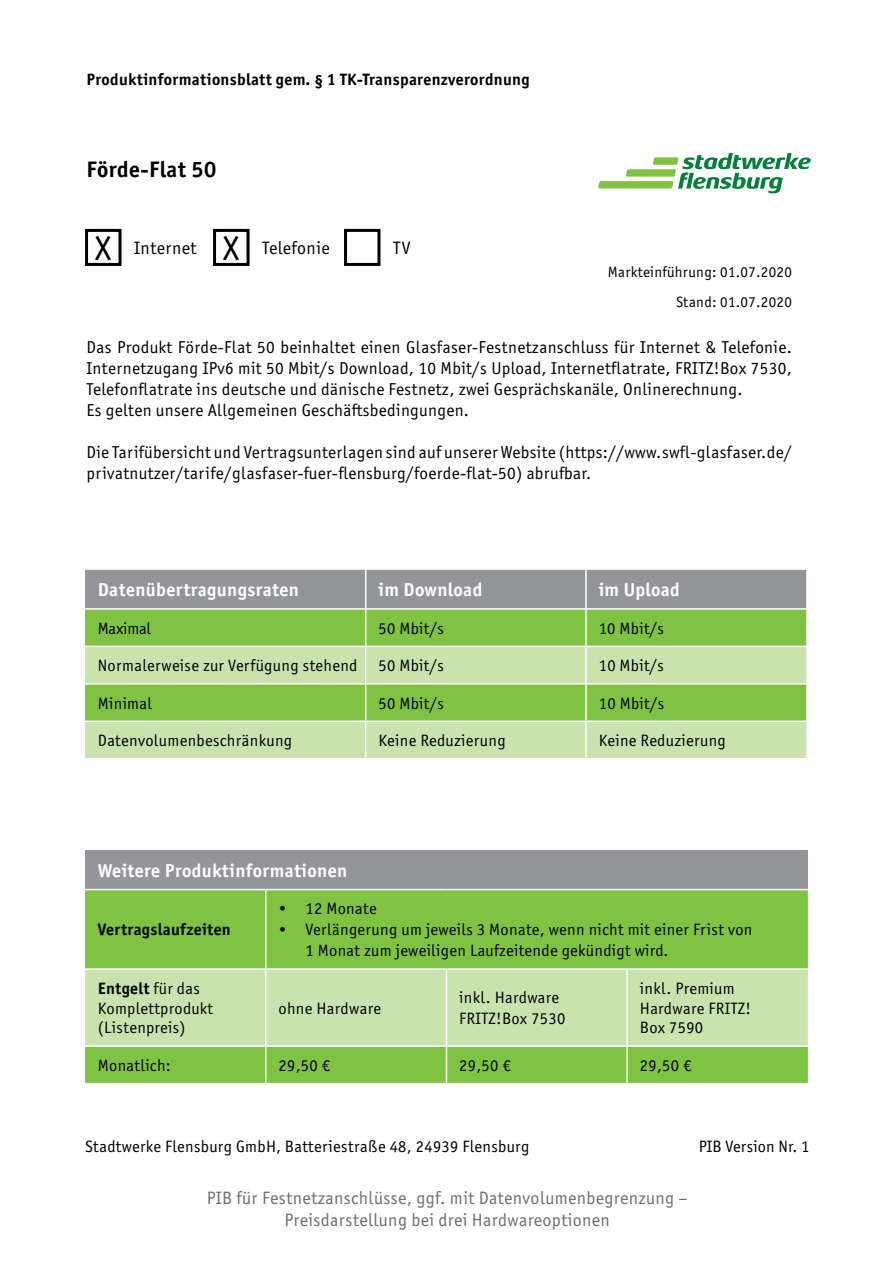
<style>
.page{position:relative;width:893px;height:1263px;background:#fff}
.page>*{position:absolute;margin:0;border:0;box-sizing:border-box;transform-origin:0 0}
.t1{font:34.5px "Officina Sans ITC Pro";color:#000}
.t2{font:700 22.5px "Officina Sans ITC Pro";letter-spacing:.02em;color:#000}
.t3{font:700 18.75px "Officina Sans ITC Pro";letter-spacing:.02em;color:#fff}
.t4{font:18px/22.5px "Officina Sans ITC Pro";letter-spacing:.02em;color:#6d6e71;text-align:center}
.t5{font:18px "Officina Sans ITC Pro";letter-spacing:.02em;color:#000}
.t6{font:17.25px/21px "Officina Sans ITC Pro";letter-spacing:.02em;color:#000}
.t7{font:16.5px/19.8px "Officina Sans ITC Pro";letter-spacing:.02em;color:#000}
.t8{font:700 16.5px "Officina Sans ITC Pro";letter-spacing:.02em;color:#000}
.t9{font:16.5px "Officina Sans ITC Pro";letter-spacing:-.01em;color:#000}
.t10{font:15px/30px "Officina Sans ITC Pro";letter-spacing:.02em;color:#000;text-align:right}
.s1{font-size:34.5px}
.s2{font-weight:700}
</style>
<div class="page">
<svg style="left:598px;top:153px;width:213px;height:40px"></svg>
<div style="left:85px;top:570px;width:721px;height:38px;background:#939598"></div>
<div style="left:85px;top:610px;width:721px;height:36px;background:#80c342"></div>
<svg style="left:85px;top:647px;width:721px;height:111px;background:#b1d88a"></svg>
<hr style="left:365px;top:570px;width:1px;height:38px;background:#fff">
<hr style="left:585px;top:570px;width:2px;height:38px;background:#fff">
<hr style="left:365px;top:610px;width:1px;height:36px;background:#fff">
<hr style="left:585px;top:610px;width:2px;height:36px;background:#fff">
<hr style="left:365px;top:647px;width:1px;height:36px;background:#fff">
<hr style="left:585px;top:647px;width:2px;height:36px;background:#fff">
<hr style="left:365px;top:685px;width:1px;height:35px;background:#fff">
<hr style="left:585px;top:685px;width:2px;height:35px;background:#fff">
<hr style="left:365px;top:722px;width:1px;height:36px;background:#fff">
<hr style="left:585px;top:722px;width:2px;height:36px;background:#fff">
<hr style="left:85px;top:683px;width:281px;height:2px;background:#fff">
<hr style="left:366px;top:683px;width:220px;height:2px;background:#fff">
<hr style="left:586px;top:683px;width:220px;height:2px;background:#fff">
<hr style="left:85px;top:720px;width:281px;height:2px;background:#fff">
<hr style="left:366px;top:720px;width:220px;height:2px;background:#fff">
<hr style="left:586px;top:720px;width:220px;height:2px;background:#fff">
<div style="left:85px;top:850px;width:723px;height:39px;background:#939598"></div>
<div style="left:85px;top:890px;width:723px;height:193px;background:#80c342"></div>
<div style="left:85px;top:970px;width:723px;height:75px;background:#cae3ae"></div>
<hr style="left:265px;top:890px;width:1px;height:78px;background:#fff">
<hr style="left:85px;top:968px;width:181px;height:2px;background:#fff">
<hr style="left:266px;top:968px;width:180px;height:2px;background:#fff">
<hr style="left:265px;top:970px;width:1px;height:75px;background:#fff">
<hr style="left:446px;top:968px;width:181px;height:2px;background:#fff">
<hr style="left:446px;top:970px;width:1px;height:75px;background:#fff">
<hr style="left:627px;top:968px;width:181px;height:2px;background:#fff">
<hr style="left:626px;top:970px;width:2px;height:75px;background:#fff">
<hr style="left:85px;top:1045px;width:181px;height:2px;background:#fff">
<hr style="left:266px;top:1045px;width:180px;height:2px;background:#fff">
<hr style="left:265px;top:1047px;width:1px;height:36px;background:#fff">
<hr style="left:446px;top:1045px;width:181px;height:2px;background:#fff">
<hr style="left:446px;top:1047px;width:1px;height:36px;background:#fff">
<hr style="left:627px;top:1045px;width:181px;height:2px;background:#fff">
<hr style="left:626px;top:1047px;width:2px;height:36px;background:#fff">
<div style="left:85px;top:229px;width:37px;height:37px;border:3px solid #000"></div>
<div style="left:213px;top:229px;width:37px;height:37px;border:3px solid #000"></div>
<div style="left:344px;top:229px;width:36px;height:37px;border:3px solid #000"></div>
<p class="t8" style="left:87px;top:69px;width:445px">Produktinformationsblatt gem. § 1 TK-Transparenzverordnung</p>
<h2 class="t2" style="left:87px;top:156px;width:131px">Förde-Flat 50</h2>
<p class="t5" style="left:95px;top:237px;width:103px"><span class="s1">X</span> Internet</p>
<p class="t5" style="left:262px;top:237px;width:69px">Telefonie</p>
<p class="t5" style="left:393px;top:237px;width:19px">TV</p>
<h1 class="t1" style="left:223px;top:228px;width:18px">X</h1>
<p class="t10" style="left:608px;top:257px;width:185px">Markteinführung: 01.07.2020<br>Stand: 01.07.2020</p>
<p class="t6" style="left:87px;top:336px;width:707px">Das Produkt Förde-Flat 50 beinhaltet einen Glasfaser-Festnetzanschluss für Internet &amp; Telefonie.<br>Internetzugang IPv6 mit 50 Mbit/s Download, 10 Mbit/s Upload, Internetflatrate, FRITZ!Box 7530, Telefonflatrate ins deutsche und dänische Festnetz, zwei Gesprächskanäle, Onlinerechnung.<br>Es gelten unsere Allgemeinen Geschäftsbedingungen.</p>
<p class="t6" style="left:87px;top:441px;width:707px">Die Tarifübersicht und Vertragsunterlagen sind auf unserer Website (https://www.swfl-glasfaser.de/ privatnutzer/tarife/glasfaser-fuer-flensburg/foerde-flat-50) abrufbar.</p>
<p class="t3" style="left:98px;top:578px;width:203px">Datenübertragungsraten</p>
<p class="t3" style="left:378px;top:578px;width:105px">im Download</p>
<p class="t3" style="left:599px;top:578px;width:83px">im Upload</p>
<p class="t9" style="left:98px;top:618px;width:55px">Maximal</p>
<p class="t7" style="left:378px;top:618px;width:67px">50 Mbit/s</p>
<p class="t7" style="left:599px;top:618px;width:67px">10 Mbit/s</p>
<p class="t7" style="left:98px;top:655px;width:261px">Normalerweise zur Verfügung stehend</p>
<p class="t7" style="left:378px;top:655px;width:67px">50 Mbit/s</p>
<p class="t7" style="left:599px;top:655px;width:67px">10 Mbit/s</p>
<p class="t7" style="left:98px;top:693px;width:56px">Minimal</p>
<p class="t7" style="left:378px;top:693px;width:67px">50 Mbit/s</p>
<p class="t7" style="left:599px;top:693px;width:67px">10 Mbit/s</p>
<p class="t7" style="left:98px;top:730px;width:196px">Datenvolumenbeschränkung</p>
<p class="t7" style="left:378px;top:730px;width:129px">Keine Reduzierung</p>
<p class="t7" style="left:599px;top:730px;width:129px">Keine Reduzierung</p>
<p class="t3" style="left:98px;top:859px;width:251px">Weitere Produktinformationen</p>
<p class="t8" style="left:98px;top:919px;width:135px">Vertragslaufzeiten</p>
<p class="t7" style="left:98px;top:978px;width:117px"><span class="s2">Entgelt</span> für das<br>Komplettprodukt (Listenpreis)</p>
<p class="t7" style="left:278px;top:899px;width:100px">• 12 Monate</p>
<p class="t7" style="left:305px;top:919px;width:448px;line-height:21px;text-indent:-27px">• Verlängerung um jeweils 3 Monate, wenn nicht mit einer Frist von<br>1 Monat zum jeweiligen Laufzeitende gekündigt wird.</p>
<p class="t7" style="left:278px;top:998px;width:104px">ohne Hardware</p>
<p class="t7" style="left:459px;top:987px;width:108px;line-height:21px">inkl. Hardware<br>FRITZ!Box 7530</p>
<p class="t7" style="left:640px;top:978px;width:113px">inkl. Premium<br>Hardware FRITZ!<br>Box 7590</p>
<p class="t7" style="left:98px;top:1055px;width:74px">Monatlich:</p>
<p class="t7" style="left:279px;top:1055px;width:53px">29,50 €</p>
<p class="t7" style="left:459px;top:1055px;width:53px">29,50 €</p>
<p class="t7" style="left:640px;top:1055px;width:53px">29,50 €</p>
<p class="t7" style="left:85px;top:1136px;width:446px">Stadtwerke Flensburg GmbH, Batteriestraße 48, 24939 Flensburg</p>
<p class="t7" style="left:699px;top:1136px;width:112px">PIB Version Nr. 1</p>
<p class="t4" style="left:207px;top:1186px;width:482px">PIB für Festnetzanschlüsse, ggf. mit Datenvolumenbegrenzung –<br>Preisdarstellung bei drei Hardwareoptionen</p>
</div>
